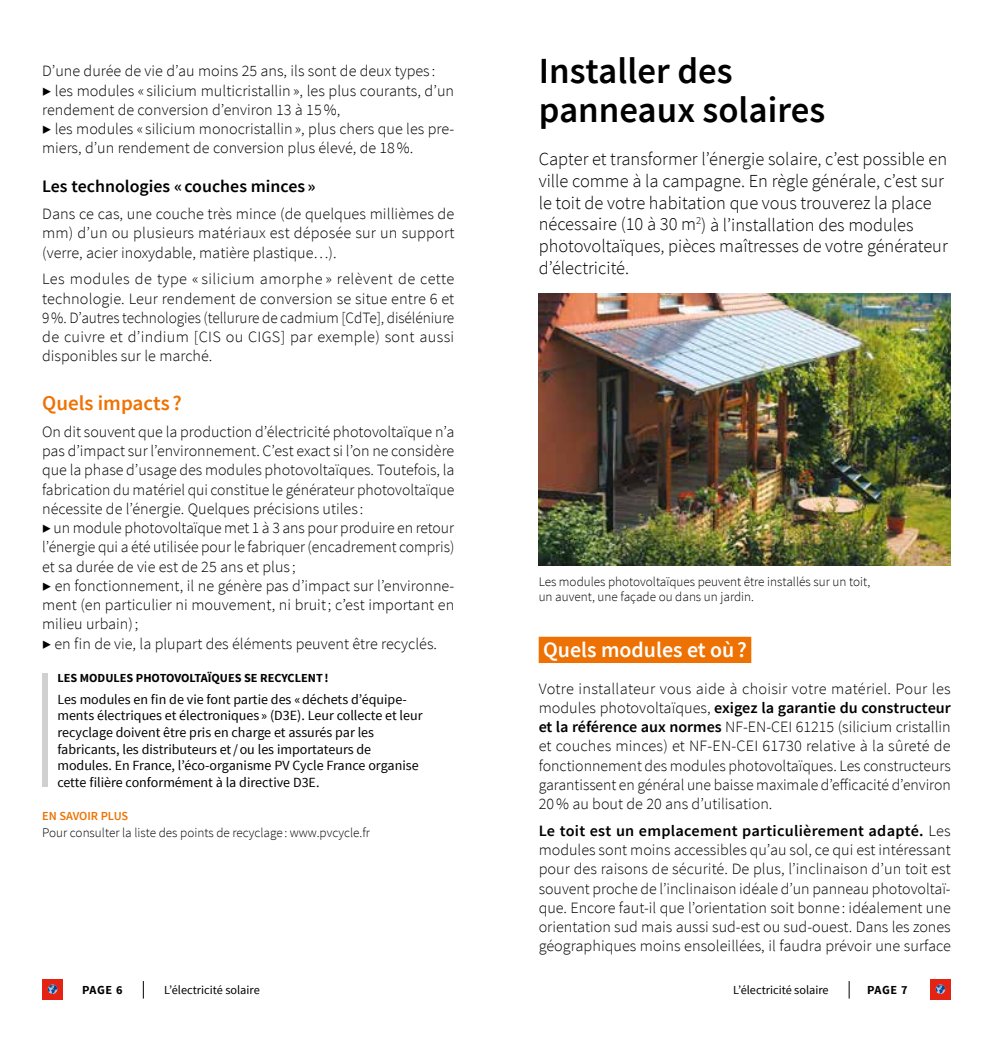
<style>
.page{position:relative;width:993px;height:1042px;background:#fff}
.page>*{position:absolute;margin:0;border:0;box-sizing:border-box;transform-origin:0 0}
.t1{font:600 36.75px/38.5px "Source Sans Pro";color:#000}
.t2{font:600 21.88px "Source Sans Pro";color:#fff}
.t3{font:600 21px "Source Sans Pro";color:#ee7203}
.t4{font:300 18.38px/21.9px "Source Sans Pro";color:#000}
.t5{font:600 17.5px "Source Sans Pro";color:#000}
.t6{font:300 15.75px/19.2px "Source Sans Pro";color:#000;text-align:justify}
.t7{font:14px/16.6px "Source Sans Pro";color:#000}
.t8{font:300 13.12px/14.9px "Source Sans Pro";color:#000}
.t9{font:700 12.25px "Source Sans Pro";color:#000}
.t10{font:12.25px "Source Sans Pro";color:#000}
.t11{font:600 12.25px "Source Sans Pro";color:#ee7203}
.s1{font-weight:600}
</style>
<div class="page">
<svg style="left:143px;top:981px;width:1px;height:17px"></svg>
<div style="left:42px;top:979px;width:21px;height:21px;background:#e42313"></div>
<svg style="left:48px;top:984px;width:9px;height:10px"></svg>
<svg style="left:848px;top:981px;width:1px;height:17px"></svg>
<div style="left:929px;top:979px;width:21px;height:21px;background:#e42313"></div>
<svg style="left:935px;top:984px;width:9px;height:10px"></svg>
<div style="left:42px;top:673px;width:5px;height:114px;background:#d0d0d0"></div>
<div style="left:538px;top:637px;width:213px;height:26px;background:#ee7203"></div>
<img style="left:538px;top:293px;width:412px;height:273px">
<p class="t6" style="left:42px;top:62px;width:413px;text-align:left">D’une durée de vie d’au moins 25 ans, ils sont de deux types :<br>▶ les modules « silicium multicristallin », les plus courants, d’un rendement de conversion d’environ 13 à 15%,<br>▶ les modules « silicium monocristallin», plus chers que les pre&shy;miers, d’un rendement de conversion plus élevé, de 18%.</p>
<p class="t5" style="left:42px;top:176px;width:275px">Les technologies « couches minces »</p>
<p class="t6" style="left:42px;top:204px;width:413px">Dans ce cas, une couche très mince (de quelques millièmes de mm) d’un ou plusieurs matériaux est déposée sur un support (verre, acier inoxydable, matière plastique…).</p>
<p class="t6" style="left:42px;top:270px;width:413px">Les modules de type « silicium amorphe » relèvent de cette technologie. Leur rendement de conversion se situe entre 6 et 9%. D’autres technologies (tellurure de cadmium [CdTe], diséléniure de cuivre et d’indium [CIS ou CIGS] par exemple) sont aussi disponibles sur le marché.</p>
<h3 class="t3" style="left:42px;top:390px;width:141px">Quels impacts ?</h3>
<p class="t6" style="left:42px;top:422px;width:414px;text-align:left">On dit souvent que la production d’électricité photovoltaïque n’a pas d’impact sur l’environnement. C’est exact si l’on ne considère que la phase d’usage des modules photovoltaïques. Toutefois, la fabrication du matériel qui constitue le générateur photovoltaïque nécessite de l’énergie. Quelques précisions utiles :<br>▶ un module photovoltaïque met 1 à 3 ans pour produire en retour l’énergie qui a été utilisée pour le fabriquer (encadrement compris) et sa durée de vie est de 25 ans et plus ;<br>▶ en fonctionnement, il ne génère pas d’impact sur l’environne&shy;ment (en particulier ni mouvement, ni bruit; c’est important en milieu urbain);<br>▶ en fin de vie, la plupart des éléments peuvent être recyclés.</p>
<p class="t9" style="left:57px;top:670px;width:272px">LES MODULES PHOTOVOLTAÏQUES SE RECYCLENT!</p>
<p class="t7" style="left:57px;top:691px;width:366px">Les modules en fin de vie font partie des «déchets d’équipe&shy;ments électriques et électroniques » (D3E). Leur collecte et leur recyclage doivent être pris en charge et assurés par les fabricants, les distributeurs et/ou les importateurs de modules. En France, l’éco-organisme PV Cycle France organise cette filière conformément à la directive D3E.</p>
<p class="t11" style="left:42px;top:808px;width:88px">EN SAVOIR PLUS</p>
<p class="t8" style="left:42px;top:825px;width:329px">Pour consulter la liste des points de recyclage : www.pvcycle.fr</p>
<h1 class="t1" style="left:538px;top:53px;width:288px">Installer des panneaux solaires</h1>
<p class="t4" style="left:538px;top:148px;width:410px">Capter et transformer l’énergie solaire, c’est possible en ville comme à la campagne. En règle générale, c’est sur le toit de votre habitation que vous trouverez la place nécessaire (10 à 30 m<sup>2</sup>) à l’installation des modules photovoltaïques, pièces maîtresses de votre générateur d’électricité.</p>
<p class="t8" style="left:538px;top:575px;width:333px">Les modules photovoltaïques peuvent être installés sur un toit, un auvent, une façade ou dans un jardin.</p>
<h2 class="t2" style="left:543px;top:636px;width:205px">Quels modules et où?</h2>
<p class="t6" style="left:538px;top:679px;width:413px">Votre installateur vous aide à choisir votre matériel. Pour les modules photovoltaïques, <span class="s1">exigez la garantie du constructeur et la référence aux normes</span> NF-EN-CEI 61215 (silicium cristallin et couches minces) et NF-EN-CEI 61730 relative à la sûreté de fonctionnement des modules photovoltaïques. Les constructeurs garantissent en général une baisse maximale d’efficacité d’environ 20% au bout de 20 ans d’utilisation.</p>
<p class="t6" style="left:538px;top:821px;width:413px"><span class="s1">Le toit est un emplacement particulièrement adapté.</span> Les modules sont moins accessibles qu’au sol, ce qui est intéressant pour des raisons de sécurité. De plus, l’inclinaison d’un toit est souvent proche de l’inclinaison idéale d’un panneau photovoltaï&shy;que. Encore faut-il que l’orientation soit bonne : idéalement une orientation sud mais aussi sud-est ou sud-ouest. Dans les zones géographiques moins ensoleillées, il faudra prévoir une surface</p>
<p class="t9" style="left:82px;top:981px;width:42px">PAGE 6</p>
<p class="t10" style="left:164px;top:982px;width:97px">L’électricité solaire</p>
<p class="t10" style="left:732px;top:982px;width:97px">L’électricité solaire</p>
<p class="t9" style="left:866px;top:981px;width:42px">PAGE 7</p>
</div>
